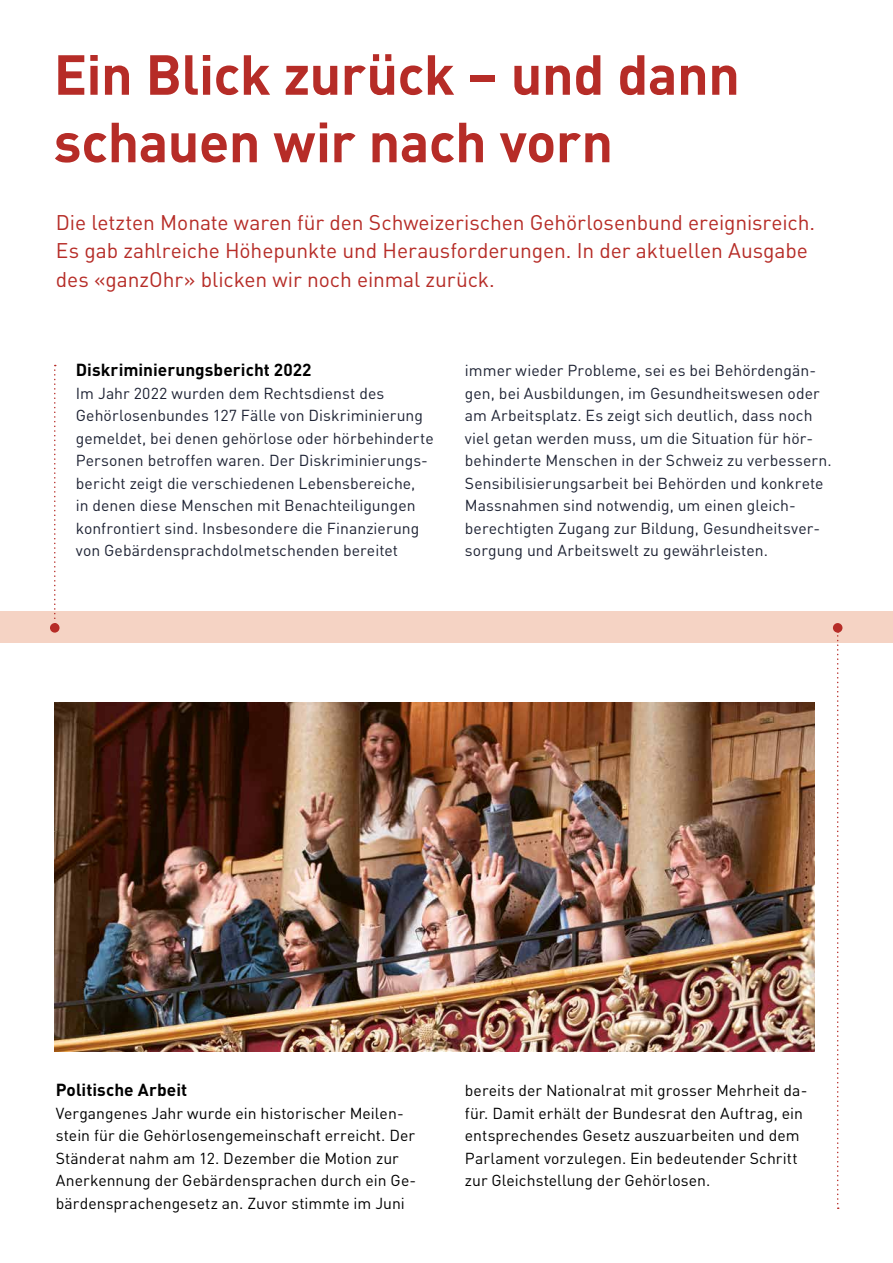
<style>
.page{position:relative;width:893px;height:1263px;background:#fff}
.page>*{position:absolute;margin:0;border:0;box-sizing:border-box;transform-origin:0 0}
.t1{font:700 55.5px/67.5px "DINOT";letter-spacing:-.01em;color:#b62c27}
.t2{font:21px/28.5px "DINOT";letter-spacing:-.005em;color:#b62c27}
.t3{font:700 17.25px "DINOT";color:#000}
.t4{font:15.75px/22.5px "DINOT";letter-spacing:.005em;color:#1d2233}
.t5{font:15.75px/22.5px "DINOT";letter-spacing:.005em;color:#000}
</style>
<div class="page">
<div style="left:0;top:611px;width:893px;height:31px;background:#f5d3c4"></div>
<img style="left:55px;top:702px;width:760px;height:349px">
<svg style="left:54px;top:365px;width:2px;height:254px"></svg>
<div style="left:50px;top:623px;width:10px;height:10px;background:#b62c27;border-radius:50%"></div>
<svg style="left:837px;top:635px;width:2px;height:574px"></svg>
<div style="left:833px;top:623px;width:9px;height:10px;background:#b62c27;border-radius:50%"></div>
<h1 class="t1" style="left:54px;top:39px;width:688px">Ein Blick zurück – und dann schauen wir nach vorn</h1>
<h2 class="t2" style="left:56px;top:207px;width:761px">Die letzten Monate waren für den Schweizerischen Gehörlosenbund ereignisreich.<br>Es gab zahlreiche Höhepunkte und Herausforderungen. In der aktuellen Ausgabe des «ganzOhr» blicken wir noch einmal zurück.</h2>
<p class="t3" style="left:76px;top:358px;width:237px">Diskriminierungsbericht 2022</p>
<p class="t4" style="left:76px;top:381px;width:359px">Im Jahr 2022 wurden dem Rechtsdienst des Gehörlosenbundes 127 Fälle von Diskriminierung gemeldet, bei denen gehörlose oder hörbehinderte Personen betroffen waren. Der Diskriminierungs&shy;bericht zeigt die verschiedenen Lebensbereiche,<br>in denen diese Menschen mit Benachteiligungen konfrontiert sind. Insbesondere die Finanzierung von Gebärdensprachdolmetschenden bereitet</p>
<p class="t4" style="left:465px;top:358px;width:368px">immer wieder Probleme, sei es bei Behördengän&shy;gen, bei Ausbildungen, im Gesundheitswesen oder am Arbeitsplatz. Es zeigt sich deutlich, dass noch viel getan werden muss, um die Situation für hör&shy;behinderte Menschen in der Schweiz zu verbessern.<br>Sensibilisierungsarbeit bei Behörden und konkrete Massnahmen sind notwendig, um einen gleich&shy;berechtigten Zugang zur Bildung, Gesundheitsver&shy;sorgung und Arbeitswelt zu gewährleisten.</p>
<p class="t3" style="left:56px;top:1078px;width:133px">Politische Arbeit</p>
<p class="t5" style="left:56px;top:1101px;width:362px">Vergangenes Jahr wurde ein historischer Meilen&shy;stein für die Gehörlosengemeinschaft erreicht. Der Ständerat nahm am 12. Dezember die Motion zur Anerkennung der Gebärdensprachen durch ein Ge&shy;bärdensprachengesetz an. Zuvor stimmte im Juni</p>
<p class="t5" style="left:465px;top:1078px;width:344px">bereits der Nationalrat mit grosser Mehrheit da&shy;für. Damit erhält der Bundesrat den Auftrag, ein entsprechendes Gesetz auszuarbeiten und dem Parlament vorzulegen. Ein bedeutender Schritt zur Gleichstellung der Gehörlosen.</p>
</div>
